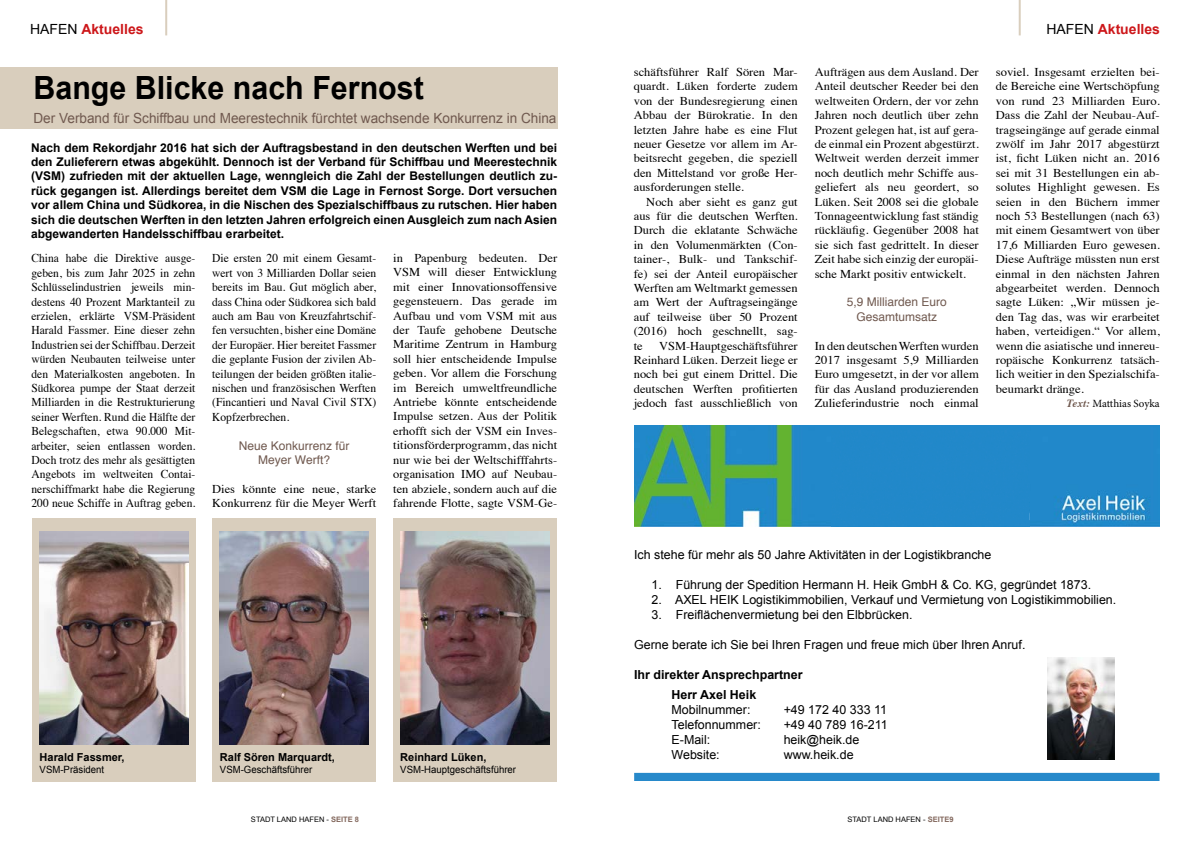
<style>
.page{position:relative;width:1191px;height:842px;background:#fff}
.page>*{position:absolute;margin:0;border:0;box-sizing:border-box;transform-origin:0 0}
.t1{font:700 32px "Arial";color:#000;scale:.95 1}
.t2{font:14px "Arial";color:#70594f}
.t3{font:700 14px "Arial";color:#cd171a}
.t4{font:12.5px "Arial";color:#000}
.t5{font:700 12.5px/20.8px "Arial";color:#000}
.t6{font:12px/14.4px "Times";color:#000;text-align:justify;scale:1.04 1}
.t7{font:12px/14.4px "Times";color:#000;text-align:justify;scale:.96 1}
.t8{font:12px/14.4px "Times";color:#000;text-align:justify;scale:1.05 1}
.t9{font:700 12px/14.4px "Arial";color:#000;text-align:justify}
.t10{font:12px/14.4px "Helvetica";color:#70594f;text-align:center}
.t11{font:700 11px "Arial";color:#000}
.t12{font:11px "Minion Pro";color:#000}
.t13{font:10px "Arial";color:#000;scale:.96 1}
.t14{font:7.5px "Arial";color:#000}
.s1{font-weight:400;color:#000}
.s2{font-weight:700;color:#82675c}
.s3{font-family:"Times";font-weight:700;font-style:italic;color:#70594f}
</style>
<div class="page">
<hr style="left:165px;top:0;width:2px;height:35px;background:#d9cebd">
<hr style="left:1018px;top:0;width:2px;height:35px;background:#d9cebd">
<div style="left:212px;top:518px;width:164px;height:263px;background:#d9cebd"></div>
<img style="left:220px;top:531px;width:148px;height:214px">
<div style="left:0;top:67px;width:557px;height:61px;background:#d9cebd"></div>
<div style="left:393px;top:518px;width:164px;height:264px;background:#d9cebd"></div>
<img style="left:401px;top:531px;width:148px;height:214px">
<div style="left:32px;top:518px;width:164px;height:264px;background:#d9cebd"></div>
<img style="left:39px;top:531px;width:149px;height:214px">
<img style="left:634px;top:425px;width:197px;height:101px">
<img style="left:1047px;top:658px;width:67px;height:102px">
<img style="left:1029px;top:425px;width:130px;height:101px">
<div style="left:831px;top:425px;width:49px;height:101px;background:#2188ca"></div>
<div style="left:880px;top:425px;width:47px;height:101px;background:#2188ca"></div>
<div style="left:927px;top:425px;width:49px;height:101px;background:#2188ca"></div>
<div style="left:976px;top:425px;width:53px;height:101px;background:#2188ca"></div>
<div style="left:634px;top:773px;width:525px;height:8px;background:#2789ca"></div>
<p class="t3" style="left:30px;top:20px;width:115px"><span class="s1">HAFEN</span> Aktuelles</p>
<h1 class="t1" style="left:33px;top:66px;width:412px">Bange Blicke nach Fernost</h1>
<p class="t2" style="left:33px;top:109px;width:524px">Der Verband für Schiffbau und Meerestechnik fürchtet wachsende Konkurrenz in China</p>
<p class="t9" style="left:31px;top:141px;width:527px">Nach dem Rekordjahr 2016 hat sich der Auftragsbestand in den deutschen Werften und bei den Zulieferern etwas abgekühlt. Dennoch ist der Verband für Schiffbau und Meerestechnik (VSM) zufrieden mit der aktuellen Lage, wenngleich die Zahl der Bestellungen deutlich zu&shy;rück gegangen ist. Allerdings bereitet dem VSM die Lage in Fernost Sorge. Dort versuchen vor allem China und Südkorea, in die Nischen des Spezialschiffbaus zu rutschen. Hier haben sich die deutschen Werften in den letzten Jahren erfolgreich einen Ausgleich zum nach Asien abgewanderten Handelsschiffbau erarbeitet.</p>
<p class="t7" style="left:31px;top:250px;width:172px">China habe die Direktive ausge&shy;geben, bis zum Jahr 2025 in zehn Schlüsselindustrien jeweils min&shy;destens 40 Prozent Marktanteil zu erzielen, erklärte VSM-Präsident Harald Fassmer. Eine dieser zehn Industrien sei der Schiffbau. Derzeit würden Neubauten teilweise unter den Materialkosten angeboten. In Südkorea pumpe der Staat derzeit Milliarden in die Restrukturierung seiner Werften. Rund die Hälfte der Belegschaften, etwa 90.000 Mit&shy;arbeiter, seien entlassen worden.<br>Doch trotz des mehr als gesättigten Angebots im weltweiten Contai&shy;nerschiffmarkt habe die Regierung 200 neue Schiffe in Auftrag geben.</p>
<p class="t6" style="left:393px;top:250px;width:159px">in Papenburg bedeuten. Der VSM will dieser Entwicklung mit einer Innovationsoffensive gegensteuern. Das gerade im Aufbau und vom VSM mit aus der Taufe gehobene Deutsche Maritime Zentrum in Hamburg soll hier entscheidende Impulse geben. Vor allem die Forschung im Bereich umweltfreundliche Antriebe könnte entscheidende Impulse setzen. Aus der Politik erhofft sich der VSM ein Inves&shy;titionsförderprogramm, das nicht nur wie bei der Weltschifffahrts&shy;organisation IMO auf Neubau&shy;ten abziele, sondern auch auf die fahrende Flotte, sagte VSM-Ge-</p>
<p class="t7" style="left:212px;top:250px;width:172px">Die ersten 20 mit einem Gesamt&shy;wert von 3 Milliarden Dollar seien bereits im Bau. Gut möglich aber, dass China oder Südkorea sich bald auch am Bau von Kreuzfahrtschif&shy;fen versuchten, bisher eine Domäne der Europäer. Hier bereitet Fassmer die geplante Fusion der zivilen Ab&shy;teilungen der beiden größten italie&shy;nischen und französischen Werften (Fincantieri und Naval Civil STX)<br>Kopfzerbrechen.</p>
<p class="t10" style="left:239px;top:438px;width:112px">Neue Konkurrenz für<br>Meyer Werft?</p>
<p class="t6" style="left:212px;top:480px;width:159px">Dies könnte eine neue, starke<br>Konkurrenz für die Meyer Werft</p>
<p class="t11" style="left:40px;top:749px;width:86px">Harald Fassmer,</p>
<p class="t13" style="left:40px;top:763px;width:69px">VSM-Präsident</p>
<p class="t11" style="left:220px;top:749px;width:116px">Ralf Sören Marquardt,</p>
<p class="t13" style="left:220px;top:763px;width:98px">VSM-Geschäftsführer</p>
<p class="t14" style="left:251px;top:814px;width:110px">STADT LAND HAFEN - <span class="s2">SEITE 8</span></p>
<p class="t11" style="left:400px;top:749px;width:88px">Reinhard Lüken,</p>
<p class="t13" style="left:400px;top:763px;width:122px">VSM-Hauptgeschäftsführer</p>
<p class="t6" style="left:634px;top:64px;width:159px">schäftsführer Ralf Sören Mar&shy;quardt. Lüken forderte zudem von der Bundesregierung einen Abbau der Bürokratie. In den letzten Jahre habe es eine Flut neuer Gesetze vor allem im Ar&shy;beitsrecht gegeben, die speziell den Mittelstand vor große Her&shy;ausforderungen stelle.</p>
<p class="t6" style="left:634px;top:193px;width:159px;text-indent:12px">Noch aber sieht es ganz gut aus für die deutschen Werften.<br>Durch die eklatante Schwäche in den Volumenmärkten (Con&shy;tainer-, Bulk- und Tankschif&shy;fe) sei der Anteil europäischer Werften am Weltmarkt gemessen am Wert der Auftragseingänge auf teilweise über 50 Prozent (2016) hoch geschnellt, sag&shy;te</p>
<p class="t6" style="left:634px;top:337px;width:159px;text-indent:25px">VSM-Hauptgeschäftsführer Reinhard Lüken. Derzeit liege er noch bei gut einem Drittel. Die deutschen Werften profitierten jedoch fast ausschließlich von</p>
<p class="t6" style="left:814px;top:64px;width:159px">Aufträgen aus dem Ausland. Der Anteil deutscher Reeder bei den weltweiten Ordern, der vor zehn Jahren noch deutlich über zehn Prozent gelegen hat, ist auf gera&shy;de einmal ein Prozent abgestürzt.<br>Weltweit werden derzeit immer noch deutlich mehr Schiffe aus&shy;geliefert als neu geordert, so Lüken. Seit 2008 sei die globale Tonnageentwicklung fast ständig rückläufig. Gegenüber 2008 hat sie sich fast gedrittelt. In dieser Zeit habe sich einzig der europäi&shy;sche Markt positiv entwickelt.</p>
<p class="t10" style="left:846px;top:295px;width:102px">5,9 Milliarden Euro<br>Gesamtumsatz</p>
<p class="t8" style="left:814px;top:337px;width:158px">In den deutschen Werften wurden 2017 insgesamt 5,9 Milliarden Euro umgesetzt, in der vor allem für das Ausland produzierenden Zulieferindustrie noch einmal</p>
<p class="t3" style="left:1046px;top:20px;width:115px"><span class="s1">HAFEN</span> Aktuelles</p>
<p class="t8" style="left:995px;top:64px;width:158px">soviel. Insgesamt erzielten bei&shy;de Bereiche eine Wertschöpfung von rund 23 Milliarden Euro.<br>Dass die Zahl der Neubau-Auf&shy;tragseingänge auf gerade einmal zwölf im Jahr 2017 abgestürzt ist, ficht Lüken nicht an. 2016 sei mit 31 Bestellungen ein ab&shy;solutes Highlight gewesen. Es seien in den Büchern immer noch 53 Bestellungen (nach 63) mit einem Gesamtwert von über 17,6 Milliarden Euro gewesen.<br>Diese Aufträge müssten nun erst einmal in den nächsten Jahren abgearbeitet werden. Dennoch sagte Lüken: „Wir müssen je&shy;den Tag das, was wir erarbeitet haben, verteidigen.“ Vor allem, wenn die asiatische und innereu&shy;ropäische Konkurrenz tatsäch&shy;lich weitier in den Spezialschifa&shy;beumarkt dränge.</p>
<p class="t12" style="left:1067px;top:396px;width:94px"><span class="s3">Text:</span> Matthias Soyka</p>
<p class="t4" style="left:634px;top:546px;width:359px">Ich stehe für mehr als 50 Jahre Aktivitäten in der Logistikbranche</p>
<p class="t4" style="left:651px;top:576px;width:441px">1. Führung der Spedition Hermann H. Heik GmbH &amp; Co. KG, gegründet 1873.</p>
<p class="t4" style="left:651px;top:591px;width:466px">2. AXEL HEIK Logistikimmobilien, Verkauf und Vermietung von Logistikimmobilien.</p>
<p class="t4" style="left:651px;top:606px;width:262px">3. Freiflächenvermietung bei den Elbbrücken.</p>
<p class="t4" style="left:634px;top:636px;width:393px">Gerne berate ich Sie bei Ihren Fragen und freue mich über Ihren Anruf.</p>
<p class="t5" style="left:671px;top:664px;width:133px;text-indent:-37px">Ihr direkter Ansprechpartner<br>Herr Axel Heik</p>
<p class="t4" style="left:671px;top:702px;width:80px">Mobilnummer:</p>
<p class="t4" style="left:783px;top:702px;width:105px">+49 172 40 333 11</p>
<p class="t4" style="left:671px;top:717px;width:91px">Telefonnummer:</p>
<p class="t4" style="left:783px;top:717px;width:105px">+49 40 789 16-211</p>
<p class="t4" style="left:671px;top:732px;width:40px">E-Mail:</p>
<p class="t4" style="left:783px;top:732px;width:77px">heik@heik.de</p>
<p class="t4" style="left:671px;top:746px;width:50px">Website:</p>
<p class="t4" style="left:783px;top:746px;width:71px">www.heik.de</p>
<p class="t14" style="left:847px;top:814px;width:107px">STADT LAND HAFEN - <span class="s2">SEITE9</span></p>
</div>
